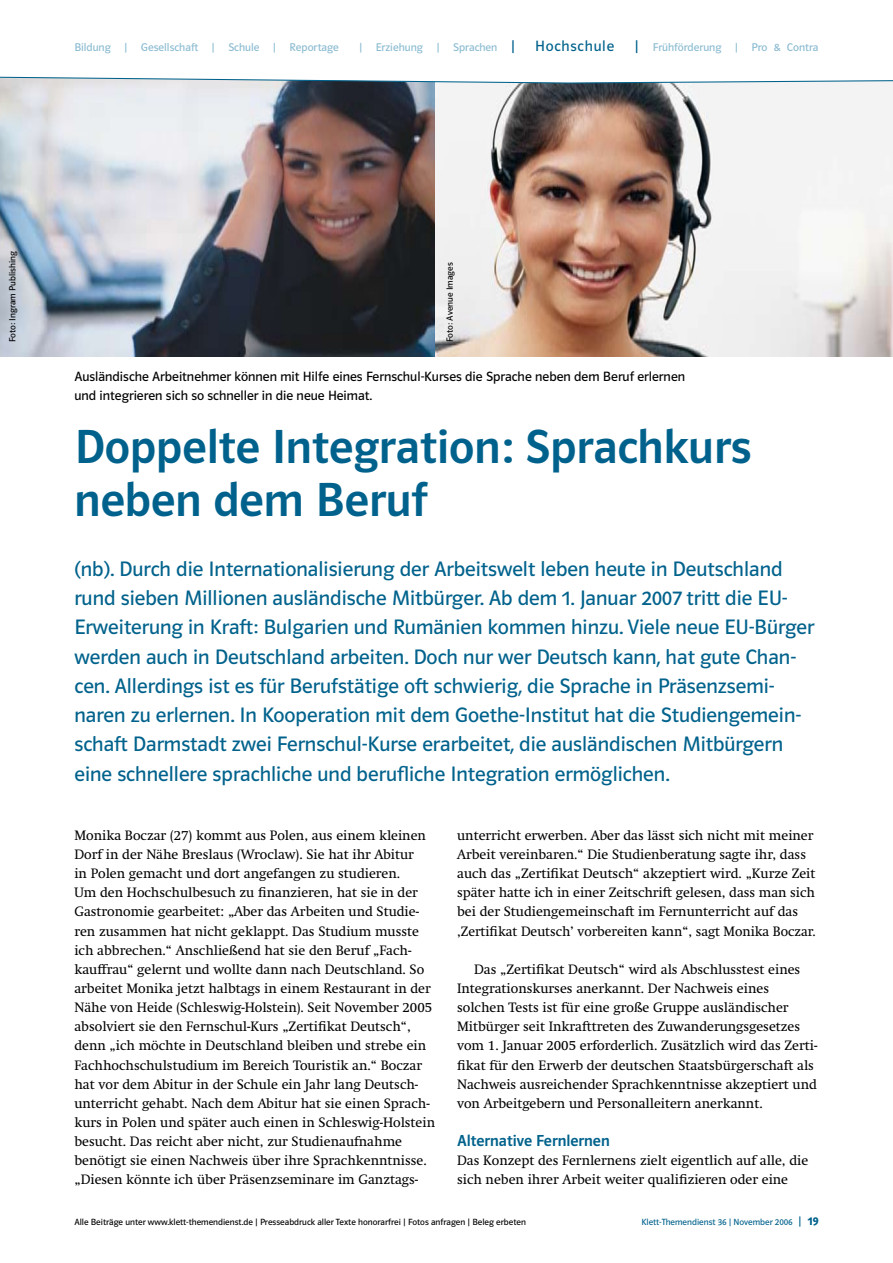
<style>
.page{position:relative;width:893px;height:1263px;background:#fff}
.page>*{position:absolute;margin:0;border:0;box-sizing:border-box;transform-origin:0 0}
.t1{font:48px/53.1px "Polo ST11 K Krftg";color:#00628c}
.t2{font:21px/29.2px "Polo ST11 K Buch";color:#00628c}
.t3{font:16.5px "Polo 22 K Krftg";color:#00628c}
.t4{font:15px "Polo ST11 K Buch";letter-spacing:.05em;color:#00628c}
.t5{font:13.5px/19.2px "Klett Swift";color:#000}
.t6{font:13.5px/19.2px "Polo ST11 K Buch";color:#000}
.t7{font:11.25px "Polo ST11 K Buch";color:#8abbd1}
.t8{font:9px "Polo ST11 K Buch";color:#000}
.t9{font:9px "Polo ST11 K Buch";color:#00628c}
.s1{font-size:15px;color:#00628c}
.s2{font-size:12px}
.s3{font-family:"Polo ST11 K Hfett";font-size:12px}
</style>
<div class="page">
<img style="left:0;top:88px;width:436px;height:268px">
<img style="left:436px;top:88px;width:457px;height:268px">
<svg style="left:0;top:76px;width:893px;height:12px"></svg>
<p class="t7" style="left:74px;top:41px;width:266px">Bildung | Gesellschaft | Schule | Reportage</p>
<p class="t7" style="left:359px;top:41px;width:158px">| Erziehung | Sprachen <span class="s1">|</span></p>
<p class="t4" style="left:535px;top:37px;width:81px">Hochschule</p>
<p class="t4" style="left:634px;top:37px;width:6px">|</p>
<p class="t7" style="left:653px;top:41px;width:167px">Frühförderung | Pro &amp; Contra</p>
<p class="t8" style="left:8px;top:342px;width:92px;rotate:-90deg">Foto: Ingram Publishing</p>
<p class="t8" style="left:445px;top:342px;width:81px;rotate:-90deg">Foto: Avenue Images</p>
<p class="t6" style="left:74px;top:367px;width:612px">Ausländische Arbeitnehmer können mit Hilfe eines Fernschul-Kurses die Sprache neben dem Beruf erlernen und integrieren sich so schneller in die neue Heimat.</p>
<h1 class="t1" style="left:74px;top:420px;width:679px">Doppelte Integration: Sprachkurs neben dem Beruf</h1>
<p class="t2" style="left:74px;top:554px;width:741px">(nb). Durch die Internationalisierung der Arbeitswelt leben heute in Deutschland rund sieben Millionen ausländische Mitbürger. Ab dem 1. Januar 2007 tritt die EU-Erweiterung in Kraft: Bulgarien und Rumänien kommen hinzu. Viele neue EU-Bürger werden auch in Deutschland arbeiten. Doch nur wer Deutsch kann, hat gute Chan&shy;cen. Allerdings ist es für Berufstätige oft schwierig, die Sprache in Präsenzsemi&shy;naren zu erlernen. In Kooperation mit dem Goethe-Institut hat die Studiengemein&shy;schaft Darmstadt zwei Fernschul-Kurse erarbeitet, die ausländischen Mitbürgern eine schnellere sprachliche und berufliche Integration ermöglichen.</p>
<p class="t5" style="left:74px;top:826px;width:362px">Monika Boczar (27) kommt aus Polen, aus einem kleinen Dorf in der Nähe Breslaus (Wroclaw). Sie hat ihr Abitur<br>in Polen gemacht und dort angefangen zu studieren.<br>Um den Hochschulbesuch zu finanzieren, hat sie in der Gastronomie gearbeitet: „Aber das Arbeiten und Studie&shy;ren zusammen hat nicht geklappt. Das Studium musste ich abbrechen.“ Anschließend hat sie den Beruf „Fach&shy;kauffrau“ gelernt und wollte dann nach Deutschland. So arbeitet Monika jetzt halbtags in einem Restaurant in der Nähe von Heide (Schleswig-Holstein). Seit November 2005 absolviert sie den Fernschul-Kurs „Zertifikat Deutsch“, denn „ich möchte in Deutschland bleiben und strebe ein Fachhochschulstudium im Bereich Touristik an.“ Boczar hat vor dem Abitur in der Schule ein Jahr lang Deutsch&shy;unterricht gehabt. Nach dem Abitur hat sie einen Sprach&shy;kurs in Polen und später auch einen in Schleswig-Holstein besucht. Das reicht aber nicht, zur Studienaufnahme benötigt sie einen Nachweis über ihre Sprachkenntnisse. „Diesen könnte ich über Präsenzseminare im Ganztags-</p>
<p class="t5" style="left:457px;top:826px;width:360px">unterricht erwerben. Aber das lässt sich nicht mit meiner Arbeit vereinbaren.“ Die Studienberatung sagte ihr, dass auch das „Zertifikat Deutsch“ akzeptiert wird. „Kurze Zeit später hatte ich in einer Zeitschrift gelesen, dass man sich bei der Studiengemeinschaft im Fernunterricht auf das ‚Zertifikat Deutsch’ vorbereiten kann“, sagt Monika Boczar.</p>
<p class="t5" style="left:457px;top:960px;width:362px;text-indent:17px">Das „Zertifikat Deutsch“ wird als Abschlusstest eines Integrationskurses anerkannt. Der Nachweis eines solchen Tests ist für eine große Gruppe ausländischer Mitbürger seit Inkrafttreten des Zuwanderungsgesetzes vom 1. Januar 2005 erforderlich. Zusätzlich wird das Zerti&shy;fikat für den Erwerb der deutschen Staatsbürgerschaft als Nachweis ausreichender Sprachkenntnisse akzeptiert und von Arbeitgebern und Personalleitern anerkannt.</p>
<p class="t3" style="left:457px;top:1132px;width:154px">Alternative Fernlernen</p>
<p class="t5" style="left:457px;top:1151px;width:353px">Das Konzept des Fernlernens zielt eigentlich auf alle, die sich neben ihrer Arbeit weiter qualifizieren oder eine</p>
<p class="t8" style="left:74px;top:1217px;width:453px">Alle Beiträge unter www.klett-themendienst.de | Presseabdruck aller Texte honorarfrei | Fotos anfragen | Beleg erbeten</p>
<p class="t9" style="left:641px;top:1217px;width:176px">Klett-Themendienst 36 | November 2006 <span class="s2">|</span> <span class="s3">19</span></p>
</div>
